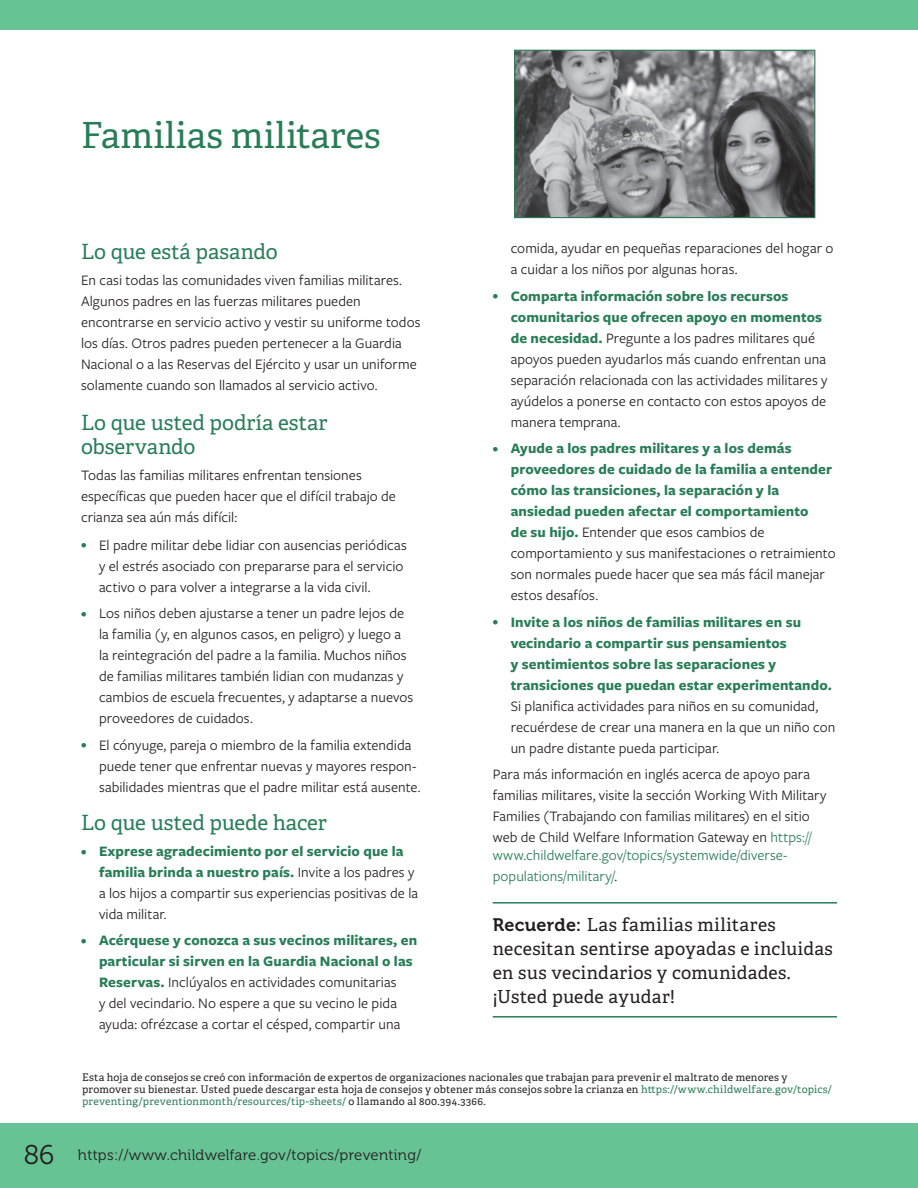
<style>
.page{position:relative;width:918px;height:1188px;background:#fff}
.page>*{position:absolute;margin:0;border:0;box-sizing:border-box;transform-origin:0 0}
.t1{font:36px "Adelle PE";letter-spacing:.005em;color:#287d57}
.t2{font:21px/24px "Adelle PE";letter-spacing:-.005em;color:#287d57}
.t3{font:18px/24px "Adelle PE";letter-spacing:.02em;color:#231f20}
.t4{font:15px/21px "Freight Sans Pro";letter-spacing:.005em;color:#231f20}
.t5{font:700 15px/21px "Freight Sans Pro";letter-spacing:.005em;color:#287d57}
.t6{font:15px/21px "Freight Sans Pro";letter-spacing:.005em;color:#287d57}
.t7{font:15px "Museo 300";letter-spacing:.02em;color:#231f20}
.t8{font:700 12px "Freight Sans Pro";color:#287d57}
.t9{font:10.5px/12px "Adelle PE";letter-spacing:.025em;color:#231f20}
.s1{font-size:12px;color:#287d57}
.s2{font-weight:700;font-size:12px;color:#287d57}
.s3{font-weight:700;color:#287d57}
.s4{font-size:12px}
.s5{font-weight:400;color:#231f20}
.s6{color:#287d57}
.s7{color:#231f20}
.s8{font-family:"Museo 700"}
.s9{font-size:27px}
</style>
<div class="page">
<div style="left:0;top:1123px;width:918px;height:65px;background:#67c294"></div>
<hr style="left:493px;top:902px;width:344px;height:2px;background:#287d57">
<hr style="left:493px;top:1016px;width:344px;height:2px;background:#287d57">
<div style="left:0;top:0;width:918px;height:29px;background:#67c294"></div>
<img style="left:516px;top:52px;width:297px;height:164px">
<div style="left:514px;top:50px;width:301px;height:168px;border:1px solid #287d57"></div>
<h1 class="t1" style="left:81px;top:108px;width:301px">Familias militares</h1>
<h2 class="t2" style="left:81px;top:239px;width:198px">Lo que está pasando</h2>
<p class="t4" style="left:81px;top:269px;width:341px">En casi todas las comunidades viven familias militares.<br>Algunos padres en las fuerzas militares pueden encontrarse en servicio activo y vestir su uniforme todos los días. Otros padres pueden pertenecer a la Guardia Nacional o a las Reservas del Ejército y usar un uniforme solamente cuando son llamados al servicio activo.</p>
<h2 class="t2" style="left:81px;top:409px;width:248px">Lo que usted podría estar observando</h2>
<p class="t4" style="left:81px;top:464px;width:317px">Todas las familias militares enfrentan tensiones específicas que pueden hacer que el difícil trabajo de crianza sea aún más difícil:</p>
<p class="t4" style="left:99px;top:534px;width:309px;text-indent:-18px"><span class="s1">•</span> El padre militar debe lidiar con ausencias periódicas y el estrés asociado con prepararse para el servicio activo o para volver a integrarse a la vida civil.</p>
<p class="t4" style="left:99px;top:602px;width:316px;text-indent:-18px"><span class="s1">•</span> Los niños deben ajustarse a tener un padre lejos de la familia (y, en algunos casos, en peligro) y luego a la reintegración del padre a la familia. Muchos niños de familias militares también lidian con mudanzas y cambios de escuela frecuentes, y adaptarse a nuevos proveedores de cuidados.</p>
<p class="t4" style="left:99px;top:734px;width:323px;text-indent:-18px"><span class="s1">•</span> El cónyuge, pareja o miembro de la familia extendida puede tener que enfrentar nuevas y mayores respon&shy;sabilidades mientras que el padre militar está ausente.</p>
<h2 class="t2" style="left:81px;top:809px;width:247px">Lo que usted puede hacer</h2>
<p class="t4" style="left:99px;top:840px;width:321px;text-indent:-18px"><span class="s2">•</span> <span class="s3">Exprese agradecimiento por el servicio que la familia brinda a nuestro país.</span> Invite a los padres y a los hijos a compartir sus experiencias positivas de la vida militar.</p>
<p class="t4" style="left:99px;top:929px;width:320px;text-indent:-18px"><span class="s2">•</span> <span class="s3">Acérquese y conozca a sus vecinos militares, en particular si sirven en la Guardia Nacional o las Reservas.</span> Inclúyalos en actividades comunitarias<br>y del vecindario. No espere a que su vecino le pida ayuda: ofrézcase a cortar el césped, compartir una</p>
<p class="t4" style="left:511px;top:237px;width:324px">comida, ayudar en pequeñas reparaciones del hogar o a cuidar a los niños por algunas horas.</p>
<p class="t4" style="left:511px;top:285px;width:318px;text-indent:-18px"><span class="s2">•</span> <span class="s3">Comparta información sobre los recursos comunitarios que ofrecen apoyo en momentos de necesidad.</span> Pregunte a los padres militares qué apoyos pueden ayudarlos más cuando enfrentan una separación relacionada con las actividades militares y ayúdelos a ponerse en contacto con estos apoyos de manera temprana.</p>
<p class="t5" style="left:511px;top:437px;width:326px;text-indent:-18px"><span class="s4">•</span> Ayude a los padres militares y a los demás proveedores de cuidado de la familia a entender cómo las transiciones, la separación y la ansiedad pueden afectar el comportamiento<br>de su hijo. <span class="s5">Entender que esos cambios de comportamiento y sus manifestaciones o retraimiento son normales puede hacer que sea más fácil manejar estos desafíos.</span></p>
<p class="t8" style="left:493px;top:613px;width:7px">•</p>
<p class="t5" style="left:511px;top:611px;width:326px">Invite a los niños de familias militares en su vecindario a compartir sus pensamientos<br>y sentimientos sobre las separaciones y transiciones que puedan estar experimentando.<br><span class="s5">Si planifica actividades para niños en su comunidad, recuérdese de crear una manera en la que un niño con un padre distante pueda participar.</span></p>
<p class="t4" style="left:493px;top:763px;width:335px">Para más información en inglés acerca de apoyo para familias militares, visite la sección Working With Military Families (Trabajando con familias militares) en el sitio web de Child Welfare Information Gateway en <span class="s6">https://</span></p>
<p class="t6" style="left:493px;top:844px;width:296px">www.childwelfare.gov/topics/systemwide/diverse&shy;populations/military/<span class="s7">.</span></p>
<p class="t3" style="left:493px;top:911px;width:342px"><span class="s8">Recuerde:</span> Las familias militares necesitan sentirse apoyadas e incluidas en sus vecindarios y comunidades. ¡Usted puede ayudar!</p>
<p class="t9" style="left:82px;top:1071px;width:751px">Esta hoja de consejos se creó con información de expertos de organizaciones nacionales que trabajan para prevenir el maltrato de menores y promover su bienestar. Usted puede descargar esta hoja de consejos y obtener más consejos sobre la crianza en <span class="s6">https://www.childwelfare.gov/topics/ preventing/preventionmonth/resources/tip-sheets/</span> o llamando al 800.394.3366.</p>
<p class="t7" style="left:24px;top:1146px;width:399px"><span class="s9">86</span> https://www.childwelfare.gov/topics/preventing/</p>
</div>
